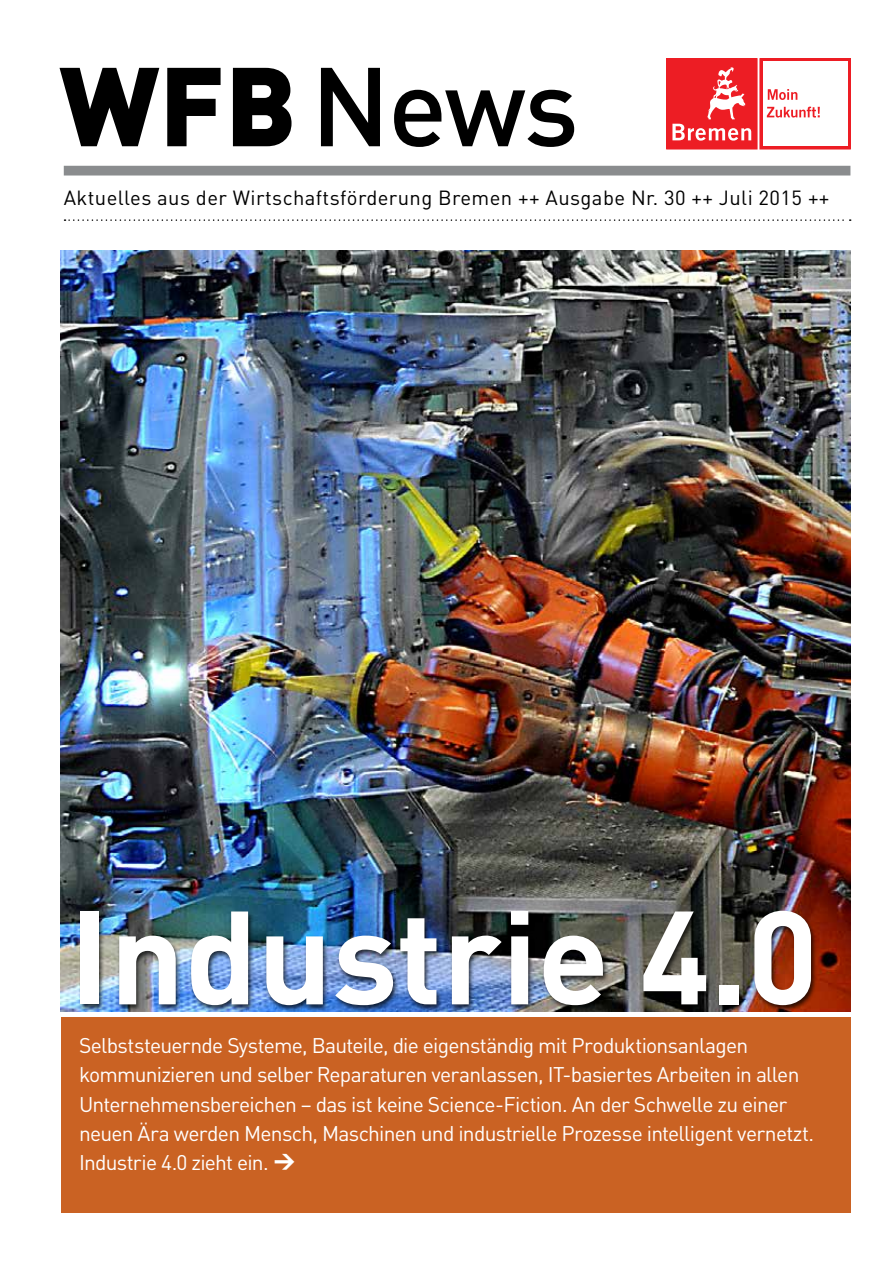
<style>
.page{position:relative;width:893px;height:1263px;background:#fff}
.page>*{position:absolute;margin:0;border:0;box-sizing:border-box;transform-origin:0 0}
.t1{font:700 130.5px "DIN";color:#fff}
.t2{font:500 110.1px "DIN";color:#000}
.t3{font:21px/29.2px "DIN";letter-spacing:-.035em;color:#fff}
.t4{font:20.25px "DIN";letter-spacing:.02em;color:#000}
.s1{font-weight:900}
.s2{font-family:"DIN Black Alternate"}
</style>
<div class="page">
<div style="left:61px;top:1017px;width:789px;height:195px;background:#ca6223"></div>
<img style="left:61px;top:251px;width:789px;height:760px">
<div style="left:64px;top:166px;width:786px;height:10px;background:#8a8c8e"></div>
<svg style="left:65px;top:219px;width:786px;height:2px"></svg>
<svg style="left:762px;top:61px;width:86px;height:86px"></svg>
<div style="left:760px;top:59px;width:90px;height:90px;border:1px solid #ed1d24"></div>
<div style="left:667px;top:59px;width:90px;height:90px;background:#ed1d24"></div>
<div style="left:666px;top:59px;width:91px;height:90px;border:1px solid #ed1d24"></div>
<div style="left:763px;top:62px;width:84px;height:84px;background:#fff"></div>
<svg style="left:672px;top:67px;width:79px;height:74px"></svg>
<svg style="left:768px;top:89px;width:29px;height:11px"></svg>
<svg style="left:767px;top:107px;width:53px;height:11px"></svg>
<div style="left:79px;top:910px;width:738px;height:102px;background:#000;opacity:.75"></div>
<h2 class="t2" style="left:60px;top:36px;width:521px"><span class="s1">WFB</span>News</h2>
<p class="t4" style="left:64px;top:185px;width:767px">Aktuelles aus der Wirtschaftsförderung Bremen ++ Ausgabe Nr. 30 ++ Juli 2015 ++</p>
<h1 class="t1" style="left:70px;top:872px;width:750px">Industrie 4.0</h1>
<p class="t3" style="left:79px;top:1030px;width:737px">Selbststeuernde Systeme, Bauteile, die eigenständig mit Produktionsanlagen kommunizieren und selber Reparaturen veranlassen, IT-basiertes Arbeiten in allen Unternehmensbereichen – das ist keine Science-Fiction. An der Schwelle zu einer neuen Ära werden Mensch, Maschinen und industrielle Prozesse intelligent vernetzt.<br>Industrie 4.0 zieht ein. <span class="s2">&gt;</span></p>
</div>
